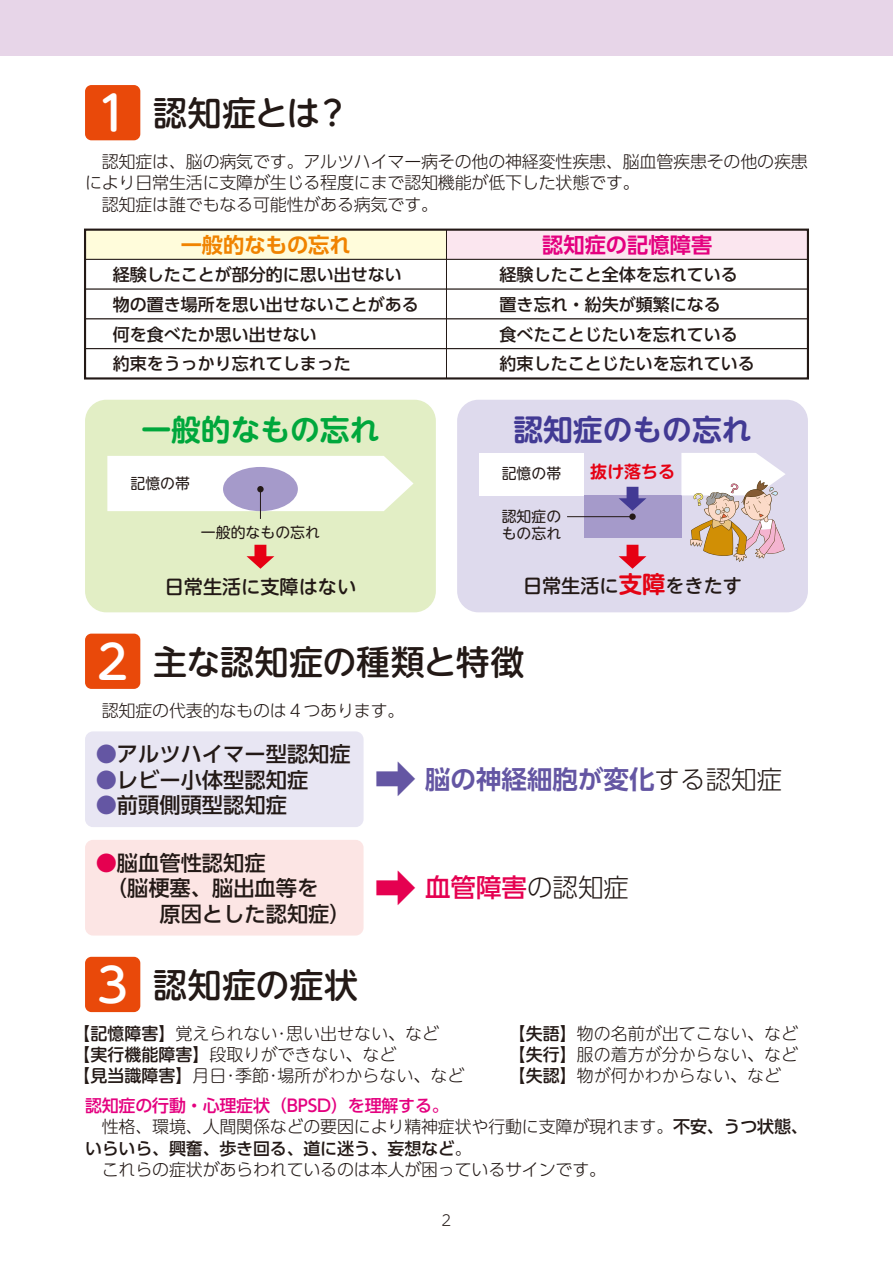
<style>
.page{position:relative;width:893px;height:1263px;background:#fff}
.page>*{position:absolute;margin:0;border:0;box-sizing:border-box;transform-origin:0 0}
.t1{font:300 42.45px "UD Shin Go Pr 6";color:#e50050}
.t2{font:500 34.05px "UD Shin M Go Pr 6";letter-spacing:.005em;color:#231916}
.t3{font:700 29.7px "UD Shin M Go Pr 6 De";color:#423a94}
.t4{font:700 29.7px "UD Shin M Go Pr 6 De";color:#00a73c}
.t5{font:700 25.5px "UD Shin Go Pr 6 De";color:#6456a3}
.t6{font:500 25.5px "UD Shin Go Pr 6";color:#e50050}
.t7{font:500 21.3px "UD Shin Go Pr 6";color:#231916}
.t8{font:700 21.3px "UD Shin Go Pr 6 De";color:#f08300}
.t9{font:700 21.3px "UD Shin Go Pr 6 De";color:#e4007f}
.t10{font:500 19.2px "UD Shin M Go Pr 6";color:#231916}
.t11{font:300 16.95px/21.3px "UD Shin Go Pr 6";letter-spacing:-.01em;color:#231916}
.t12{font:500 16.95px/29.7px "UD Shin Go Pr 6";color:#231916}
.t13{font:300 16.95px "UD Shin M Go Pr 6";color:#231916}
.t14{font:700 16.95px "UD Shin M Go Pr 6 De";color:#e60013}
.t15{font:14.85px/17px "UD Shin M Go Pr 6";color:#231916}
.t16{font:300 14.85px "UD Shin M Go Pr 6";color:#231916}
.s1{font-size:46.8px;color:#fff}
.s2{font-family:"UD Shin M Go Pr 6 De";font-weight:700;font-size:23.4px;color:#e40314}
.s3{color:#6456a3}
.s4{color:#e50050}
.s5{font-family:"UD Shin Go Pr 6";font-weight:300;font-size:42.45px}
.s6{font-family:"UD Shin Go Pr 6";font-weight:300;color:#231916}
.s7{font-weight:300;color:#231916}
.s8{font-weight:500}
.s9{font-weight:500;color:#e4007f}
</style>
<div class="page">
<div style="left:85px;top:230px;width:361px;height:29px;background:#fffcdb"></div>
<div style="left:446px;top:230px;width:362px;height:29px;background:#fbe6ef"></div>
<div style="left:85px;top:259px;width:362px;height:30px;border:1px solid #231916"></div>
<div style="left:446px;top:259px;width:362px;height:30px;border:1px solid #231916"></div>
<div style="left:85px;top:289px;width:362px;height:30px;border:1px solid #231916"></div>
<div style="left:446px;top:289px;width:362px;height:30px;border:1px solid #231916"></div>
<div style="left:85px;top:348px;width:362px;height:31px;border:1px solid #231916"></div>
<div style="left:446px;top:348px;width:362px;height:31px;border:1px solid #231916"></div>
<div style="left:84px;top:229px;width:725px;height:150px;border:2px solid #231916"></div>
<div style="left:85px;top:840px;width:279px;height:95px;background:#fce5e4;border-radius:8px"></div>
<div style="left:85px;top:85px;width:55px;height:55px;background:#e9490a;border-radius:6px"></div>
<div style="left:85px;top:634px;width:55px;height:55px;background:#e9490a;border-radius:6px"></div>
<div style="left:457px;top:400px;width:351px;height:212px;background:#dedaed;border-radius:21px"></div>
<div style="left:584px;top:495px;width:97px;height:43px;background:#a59aca"></div>
<hr style="left:567px;top:516px;width:65px;height:1px;background:#231916">
<div style="left:629px;top:513px;width:7px;height:7px;background:#231916;border-radius:50%"></div>
<div style="left:479px;top:453px;width:105px;height:42px;background:#fff"></div>
<svg style="left:619px;top:487px;width:27px;height:24px"></svg>
<svg style="left:619px;top:545px;width:27px;height:24px"></svg>
<svg style="left:681px;top:453px;width:104px;height:109px"></svg>
<div style="left:85px;top:731px;width:279px;height:96px;background:#e8e6f3;border-radius:8px"></div>
<div style="left:85px;top:957px;width:55px;height:55px;background:#e9490a;border-radius:6px"></div>
<div style="left:85px;top:400px;width:351px;height:212px;background:#e2eec5;border-radius:21px"></div>
<svg style="left:107px;top:456px;width:307px;height:55px"></svg>
<div style="left:223px;top:467px;width:75px;height:44px;background:#a59aca;border-radius:50%"></div>
<svg style="left:247px;top:545px;width:27px;height:24px"></svg>
<hr style="left:260px;top:489px;width:1px;height:30px;background:#231916">
<div style="left:257px;top:486px;width:7px;height:6px;background:#231916;border-radius:50%"></div>
<div style="left:0;top:0;width:893px;height:55px;background:#e7d5e8"></div>
<h2 class="t2" style="left:89px;top:84px;width:262px"><span class="s1">１</span>認知症とは？</h2>
<p class="t11" style="left:85px;top:150px;width:724px">　認知症は、脳の病気です。アルツハイマー病その他の神経変性疾患、脳血管疾患その他の疾患により日常生活に支障が生じる程度にまで認知機能が低下した状態です。<br>　認知症は誰でもなる可能性がある病気です。</p>
<p class="t8" style="left:181px;top:228px;width:172px">一般的なもの忘れ</p>
<p class="t9" style="left:542px;top:228px;width:172px">認知症の記憶障害</p>
<p class="t12" style="left:113px;top:259px;width:308px">経験したことが部分的に思い出せない物の置き場所を思い出せないことがある何を食べたか思い出せない<br>約束をうっかり忘れてしまった</p>
<p class="t12" style="left:500px;top:259px;width:257px">経験したこと全体を忘れている置き忘れ・紛失が頻繁になる<br>食べたことじたいを忘れている約束したことじたいを忘れている</p>
<h3 class="t4" style="left:141px;top:404px;width:240px">一般的なもの忘れ</h3>
<p class="t15" style="left:130px;top:474px;width:61px">記憶の帯</p>
<p class="t15" style="left:201px;top:523px;width:121px">一般的なもの忘れ</p>
<p class="t10" style="left:165px;top:571px;width:193px">日常生活に支障はない</p>
<h3 class="t3" style="left:513px;top:404px;width:240px">認知症のもの忘れ</h3>
<p class="t15" style="left:502px;top:464px;width:61px">記憶の帯</p>
<p class="t15" style="left:502px;top:507px;width:61px">認知症のもの忘れ</p>
<p class="t14" style="left:590px;top:457px;width:87px">抜け落ちる</p>
<p class="t10" style="left:523px;top:570px;width:220px">日常生活に<span class="s2">支障</span>をきたす</p>
<h2 class="t2" style="left:97px;top:633px;width:429px"><span class="s1">2</span> 主な認知症の種類と特徴</h2>
<p class="t11" style="left:85px;top:699px;width:321px">　認知症の代表的なものは４つあります。</p>
<p class="t7" style="left:96px;top:737px;width:257px"><span class="s3">●</span>アルツハイマー型認知症</p>
<p class="t7" style="left:96px;top:762px;width:214px"><span class="s3">●</span>レビー小体型認知症</p>
<p class="t7" style="left:96px;top:788px;width:193px"><span class="s3">●</span>前頭側頭型認知症</p>
<p class="t7" style="left:96px;top:845px;width:172px"><span class="s4">●</span>脳血管性認知症</p>
<p class="t7" style="left:106px;top:871px;width:214px">（脳梗塞、脳出血等を</p>
<p class="t7" style="left:96px;top:896px;width:257px">　　　原因とした認知症）</p>
<h3 class="t5" style="left:374px;top:758px;width:409px"><span class="s5">➡</span> 脳の神経細胞が変化<span class="s6">する認知症</span></h3>
<h1 class="t1" style="left:374px;top:853px;width:44px">➡</h1>
<h3 class="t6" style="left:425px;top:867px;width:206px">血管障害<span class="s7">の認知症</span></h3>
<h2 class="t2" style="left:97px;top:956px;width:263px"><span class="s1">3</span> 認知症の症状</h2>
<p class="t13" style="left:73px;top:1019px;width:367px"><span class="s8">【記憶障害】</span>覚えられない･思い出せない、など</p>
<p class="t13" style="left:509px;top:1019px;width:291px"><span class="s8">【失語】</span>物の名前が出てこない、など</p>
<p class="t13" style="left:73px;top:1041px;width:325px"><span class="s8">【実行機能障害】</span>段取りができない、など</p>
<p class="t13" style="left:509px;top:1041px;width:291px"><span class="s8">【失行】</span>服の着方が分からない、など</p>
<p class="t13" style="left:73px;top:1062px;width:393px"><span class="s8">【見当識障害】</span>月日･季節･場所がわからない、など</p>
<p class="t13" style="left:509px;top:1062px;width:274px"><span class="s8">【失認】</span>物が何かわからない、など</p>
<p class="t11" style="left:85px;top:1094px;width:724px"><span class="s9">認知症の行動・心理症状（BPSD）を理解する。<br></span>　性格、環境、人間関係などの要因により精神症状や行動に支障が現れます。<span class="s8">不安、うつ状態、いらいら、興奮、歩き回る、道に迷う、妄想など</span>。<br>　これらの症状があらわれているのは本人が困っているサインです。</p>
<p class="t16" style="left:442px;top:1208px;width:11px">2</p>
</div>
